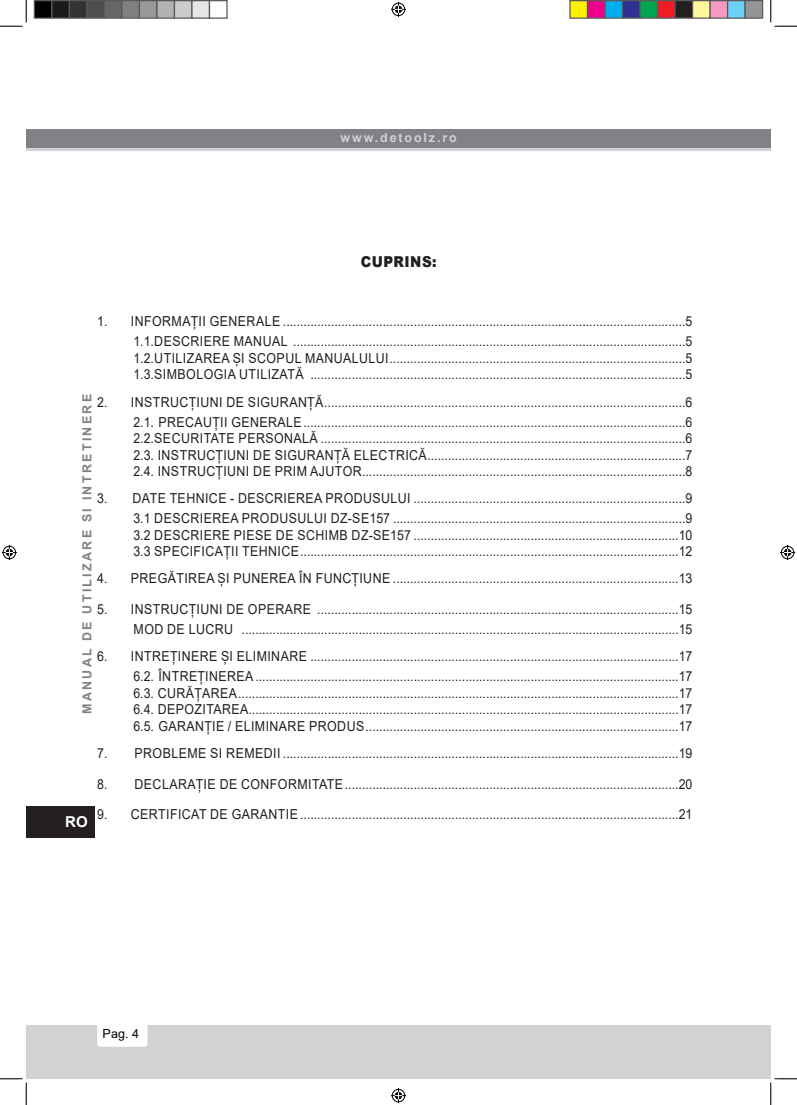
<style>
.page{position:relative;width:797px;height:1105px;background:#fff}
.page>*{position:absolute;margin:0;border:0;box-sizing:border-box;transform-origin:0 0}
.Titolo{font:900 15px "Arial";letter-spacing:.035em;color:#231f20;scale:.9 1}
.t1{font:700 15px "Arial";color:#fff}
.INDICE_2{font:13.75px "Arial";letter-spacing:.035em;color:#231f20;scale:.9 1}
.INDICE_1{font:13.75px "Arial";letter-spacing:.035em;color:#231f20;scale:.9 1}
.t2{font:700 12.5px "Arial";letter-spacing:.185em;color:#808285}
.t3{font:700 12.5px "Arial";letter-spacing:.15em;color:#d1d2d4}
.t4{font:12.5px "Arial";color:#000}
</style>
<div class="page">
<div style="left:26px;top:1025px;width:744px;height:54px;background:#d1d2d4"></div>
<div style="left:97px;top:1022px;width:50px;height:25px;background:#fff;border-radius:4px"></div>
<div style="left:26px;top:806px;width:69px;height:32px;background:#231f20"></div>
<div style="left:26px;top:129px;width:744px;height:21px;background:#808285"></div>
<hr style="left:26px;top:148px;width:744px;height:2px;background:#d1d2d4">
<svg style="left:0;top:0;width:27px;height:27px"></svg>
<svg style="left:0;top:1078px;width:27px;height:27px"></svg>
<svg style="left:770px;top:0;width:27px;height:27px"></svg>
<svg style="left:770px;top:1078px;width:27px;height:27px"></svg>
<svg style="left:391px;top:2px;width:15px;height:15px"></svg>
<svg style="left:391px;top:1088px;width:15px;height:15px"></svg>
<svg style="left:2px;top:545px;width:15px;height:15px"></svg>
<svg style="left:780px;top:545px;width:15px;height:15px"></svg>
<div style="left:34px;top:1px;width:18px;height:17px;background:#000"></div>
<div style="left:34px;top:0;width:18px;height:19px;border:1px solid #595959"></div>
<div style="left:52px;top:1px;width:17px;height:17px;background:#1a1a1a"></div>
<div style="left:51px;top:0;width:19px;height:19px;border:1px solid #595959"></div>
<div style="left:69px;top:1px;width:18px;height:17px;background:#333"></div>
<div style="left:69px;top:0;width:19px;height:19px;border:1px solid #595959"></div>
<div style="left:87px;top:1px;width:17px;height:17px;background:#4d4d4d"></div>
<div style="left:86px;top:0;width:19px;height:19px;border:1px solid #595959"></div>
<div style="left:104px;top:1px;width:18px;height:17px;background:#666"></div>
<div style="left:104px;top:0;width:18px;height:19px;border:1px solid #595959"></div>
<div style="left:122px;top:1px;width:17px;height:17px;background:#808080"></div>
<div style="left:121px;top:0;width:19px;height:19px;border:1px solid #595959"></div>
<div style="left:139px;top:1px;width:18px;height:17px;background:#999"></div>
<div style="left:139px;top:0;width:19px;height:19px;border:1px solid #595959"></div>
<div style="left:157px;top:1px;width:17px;height:17px;background:#b3b3b3"></div>
<div style="left:156px;top:0;width:19px;height:19px;border:1px solid #595959"></div>
<div style="left:174px;top:1px;width:18px;height:17px;background:#ccc"></div>
<div style="left:174px;top:0;width:18px;height:19px;border:1px solid #595959"></div>
<div style="left:192px;top:1px;width:17px;height:17px;background:#e6e6e6"></div>
<div style="left:191px;top:0;width:19px;height:19px;border:1px solid #595959"></div>
<div style="left:209px;top:0;width:19px;height:19px;border:1px solid #595959"></div>
<div style="left:570px;top:1px;width:17px;height:17px;background:#fff101"></div>
<div style="left:569px;top:0;width:19px;height:19px;border:1px solid #595959"></div>
<div style="left:587px;top:1px;width:18px;height:17px;background:#ed028c"></div>
<div style="left:587px;top:0;width:18px;height:19px;border:1px solid #595959"></div>
<div style="left:605px;top:1px;width:17px;height:17px;background:#00aeef"></div>
<div style="left:604px;top:0;width:19px;height:19px;border:1px solid #595959"></div>
<div style="left:622px;top:1px;width:18px;height:17px;background:#2e3092"></div>
<div style="left:622px;top:0;width:18px;height:19px;border:1px solid #595959"></div>
<div style="left:640px;top:1px;width:17px;height:17px;background:#00a54f"></div>
<div style="left:639px;top:0;width:19px;height:19px;border:1px solid #595959"></div>
<div style="left:657px;top:1px;width:18px;height:17px;background:#ee1d23"></div>
<div style="left:657px;top:0;width:18px;height:19px;border:1px solid #595959"></div>
<div style="left:675px;top:1px;width:17px;height:17px;background:#231f20"></div>
<div style="left:674px;top:0;width:19px;height:19px;border:1px solid #595959"></div>
<div style="left:692px;top:1px;width:18px;height:17px;background:#fff79a"></div>
<div style="left:692px;top:0;width:18px;height:19px;border:1px solid #595959"></div>
<div style="left:710px;top:1px;width:17px;height:17px;background:#f499c2"></div>
<div style="left:709px;top:0;width:19px;height:19px;border:1px solid #595959"></div>
<div style="left:727px;top:1px;width:18px;height:17px;background:#6bcff6"></div>
<div style="left:727px;top:0;width:18px;height:19px;border:1px solid #595959"></div>
<div style="left:745px;top:1px;width:17px;height:17px;background:#939598"></div>
<div style="left:744px;top:0;width:19px;height:19px;border:1px solid #595959"></div>
<p class="t3" style="left:340px;top:128px;width:118px">www.detoolz.ro</p>
<p class="Titolo" style="left:361px;top:251px;width:86px">CUPRINS:</p>
<p class="INDICE_1" style="left:97px;top:312px;width:663px">1. INFORMAȚII GENERALE .....................................................................................................................5</p>
<p class="INDICE_2" style="left:133px;top:332px;width:622px">1.1.DESCRIERE MANUAL ..................................................................................................................5</p>
<p class="INDICE_2" style="left:133px;top:349px;width:622px">1.2.UTILIZAREA ȘI SCOPUL MANUALULUI......................................................................................5</p>
<p class="INDICE_2" style="left:133px;top:365px;width:622px">1.3.SIMBOLOGIA UTILIZATĂ .............................................................................................................5</p>
<p class="INDICE_1" style="left:97px;top:392px;width:663px">2. INSTRUCȚIUNI DE SIGURANȚĂ.........................................................................................................6</p>
<p class="INDICE_2" style="left:133px;top:412px;width:622px">2.1. PRECAUȚII GENERALE...............................................................................................................6</p>
<p class="INDICE_2" style="left:133px;top:429px;width:622px">2.2.SECURITATE PERSONALĂ ..........................................................................................................6</p>
<p class="INDICE_2" style="left:133px;top:445px;width:622px">2.3. INSTRUCȚIUNI DE SIGURANȚĂ ELECTRICĂ...........................................................................7</p>
<p class="INDICE_2" style="left:133px;top:462px;width:622px">2.4. INSTRUCȚIUNI DE PRIM AJUTOR..............................................................................................8</p>
<p class="INDICE_1" style="left:97px;top:489px;width:663px">3. DATE TEHNICE - DESCRIEREA PRODUSULUI ...............................................................................9</p>
<p class="INDICE_2" style="left:133px;top:509px;width:622px">3.1 DESCRIEREA PRODUSULUI DZ-SE157 .....................................................................................9</p>
<p class="INDICE_2" style="left:133px;top:525px;width:622px">3.2 DESCRIERE PIESE DE SCHIMB DZ-SE157 .............................................................................10</p>
<p class="INDICE_2" style="left:133px;top:542px;width:622px">3.3 SPECIFICAȚII TEHNICE..............................................................................................................12</p>
<p class="INDICE_1" style="left:97px;top:569px;width:663px">4. PREGĂTIREA ȘI PUNEREA ÎN FUNCȚIUNE ...................................................................................13</p>
<p class="INDICE_1" style="left:97px;top:600px;width:663px">5. INSTRUCȚIUNI DE OPERARE .........................................................................................................15</p>
<p class="INDICE_2" style="left:134px;top:620px;width:622px">MOD DE LUCRU ...............................................................................................................................15</p>
<p class="INDICE_1" style="left:97px;top:647px;width:663px">6. INTREȚINERE ȘI ELIMINARE ...........................................................................................................17</p>
<p class="INDICE_2" style="left:133px;top:667px;width:622px">6.2. ÎNTREȚINEREA...........................................................................................................................17</p>
<p class="INDICE_2" style="left:133px;top:683px;width:622px">6.3. CURĂȚAREA................................................................................................................................17</p>
<p class="INDICE_2" style="left:133px;top:700px;width:622px">6.4. DEPOZITAREA.............................................................................................................................17</p>
<p class="INDICE_2" style="left:133px;top:716px;width:622px">6.5. GARANȚIE / ELIMINARE PRODUS...........................................................................................17</p>
<p class="INDICE_1" style="left:97px;top:744px;width:663px">7. PROBLEME SI REMEDII ...................................................................................................................19</p>
<p class="INDICE_1" style="left:97px;top:774px;width:663px">8. DECLARAȚIE DE CONFORMITATE.................................................................................................20</p>
<p class="INDICE_1" style="left:97px;top:805px;width:663px">9. CERTIFICAT DE GARANTIE ..............................................................................................................21</p>
<p class="t2" style="left:78px;top:714px;width:322px;rotate:-90deg">MANUAL DE UTILIZARE SI INTRETINERE</p>
<p class="t1" style="left:65px;top:811px;width:24px">RO</p>
<p class="t4" style="left:103px;top:1025px;width:38px">Pag. 4</p>
</div>
